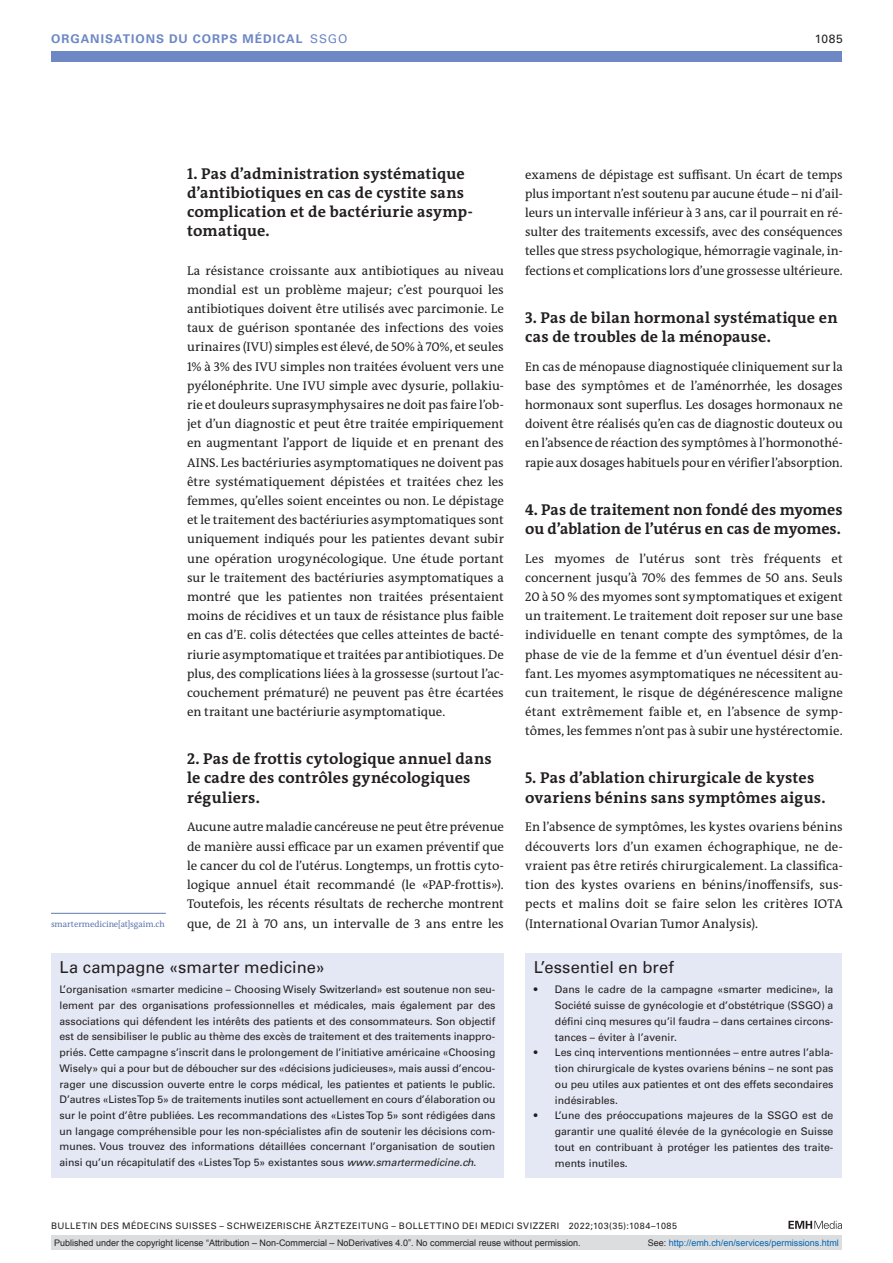
<style>
.page{position:relative;width:893px;height:1263px;background:#fff}
.page>*{position:absolute;margin:0;border:0;box-sizing:border-box;transform-origin:0 0}
.boxed-title{font:16.5px "Univers LT Std";letter-spacing:.005em;color:#231f20}
.section-h1{font:700 15.75px/19.2px "The Antiqua B W7";letter-spacing:.01em;color:#231f20}
.section-pn{font:12.75px/19.2px "The Antiqua B W5 Plain";color:#231f20;text-align:justify}
.ressort{font:700 12px "Univers LT Std";letter-spacing:.085em;color:#6d88c5}
.ressort-2{font:12px "Univers LT Std";color:#231f20}
.boxed-text{font:10.5px/15.8px "Univers LT Std";color:#231f20;text-align:justify}
.t1{font:9px "Arial";color:#231f20}
.fusszeile{font:9px "Univers LT Std";letter-spacing:.05em;color:#231f20}
.t2{font:9px "Arial";color:#0066b3}
.author-address{font:8.7px "The Antiqua B W5 Plain";letter-spacing:-.01em;color:#5f78ad}
.s1{font-weight:400}
.s2{font-style:italic}
.s3{color:#231f20}
</style>
<div class="page">
<svg style="left:788px;top:1221px;width:54px;height:8px"></svg>
<div style="left:525px;top:953px;width:317px;height:33px;background:#e4e8f4"></div>
<div style="left:525px;top:977px;width:317px;height:75px;background:#e4e8f4"></div>
<div style="left:525px;top:1040px;width:317px;height:75px;background:#e4e8f4"></div>
<div style="left:525px;top:1103px;width:317px;height:75px;background:#e4e8f4"></div>
<div style="left:51px;top:953px;width:453px;height:33px;background:#e4e8f4"></div>
<div style="left:51px;top:977px;width:453px;height:200px;background:#e4e8f4"></div>
<hr style="left:51px;top:913px;width:115px;height:1px;background:#5f78ad">
<div style="left:51px;top:51px;width:791px;height:11px;background:#6d88c5"></div>
<div style="left:51px;top:1235px;width:791px;height:15px;background:#dcdddf"></div>
<p class="ressort" style="left:51px;top:31px;width:298px">ORGANISATIONS DU CORPS MÉDICAL <span class="s1">SSGO</span></p>
<p class="ressort-2" style="left:815px;top:31px;width:30px">1085</p>
<p class="author-address" style="left:51px;top:919px;width:115px">smartermedicine[at]sgaim.ch</p>
<p class="section-h1" style="left:187px;top:164px;width:287px">1. Pas d’administration systématique d’antibiotiques en cas de cystite sans complication et de bactériurie asymp&shy;tomatique.</p>
<p class="section-pn" style="left:187px;top:261px;width:318px">La résistance croissante aux antibiotiques au niveau mondial est un problème majeur; c’est pourquoi les antibiotiques doivent être utilisés avec parcimonie. Le taux de guérison spontanée des infections des voies urinaires (IVU) simples est élevé, de 50% à 70%, et seules 1% à 3% des IVU simples non traitées évoluent vers une pyélonéphrite. Une IVU simple avec dysurie, pollakiu&shy;rie et douleurs suprasymphysaires ne doit pas faire l’ob&shy;jet d’un diagnostic et peut être traitée empiriquement en augmentant l’apport de liquide et en prenant des AINS. Les bactériuries asymptomatiques ne doivent pas être systématiquement dépistées et traitées chez les femmes, qu’elles soient enceintes ou non. Le dépistage et le traitement des bactériuries asymptomatiques sont uniquement indiqués pour les patientes devant subir une opération urogynécologique. Une étude portant sur le traitement des bactériuries asymptomatiques a montré que les patientes non traitées présentaient moins de récidives et un taux de résistance plus faible en cas d’E. colis détectées que celles atteintes de bacté&shy;riurie asymptomatique et traitées par antibiotiques. De plus, des complications liées à la grossesse (surtout l’ac&shy;couchement prématuré) ne peuvent pas être écartées en traitant une bactériurie asymptomatique.</p>
<p class="section-h1" style="left:187px;top:749px;width:306px">2. Pas de frottis cytologique annuel dans le cadre des contrôles gynécologiques réguliers.</p>
<p class="section-pn" style="left:187px;top:818px;width:318px">Aucune autre maladie cancéreuse ne peut être prévenue de manière aussi efficace par un examen préventif que le cancer du col de l’utérus. Longtemps, un frottis cyto&shy;logique annuel était recommandé (le «PAP-frottis»).<br>Toutefois, les récents résultats de recherche montrent que, de 21 à 70 ans, un intervalle de 3 ans entre les</p>
<p class="boxed-title" style="left:60px;top:958px;width:267px">La campagne «smarter medicine»</p>
<p class="boxed-text" style="left:60px;top:982px;width:438px">L’organisation «smarter medicine – Choosing Wisely Switzerland» est soutenue non seu&shy;lement par des organisations professionnelles et médicales, mais également par des associations qui défendent les intérêts des patients et des consommateurs. Son objectif est de sensibiliser le public au thème des excès de traitement et des traitements inappro&shy;priés. Cette campagne s’inscrit dans le prolongement de l’initiative américaine «Choosing Wisely» qui a pour but de déboucher sur des «décisions judicieuses», mais aussi d’encou&shy;rager une discussion ouverte entre le corps médical, les patientes et patients le public.<br>D’autres «Listes Top 5» de traitements inutiles sont actuellement en cours d’élaboration ou sur le point d’être publiées. Les recommandations des «Listes Top 5» sont rédigées dans un langage compréhensible pour les non-spécialistes afin de soutenir les décisions com&shy;munes. Vous trouvez des informations détaillées concernant l’organisation de soutien ainsi qu’un récapitulatif des «Listes Top 5» existantes sous <span class="s2">www.smartermedicine.ch</span>.</p>
<p class="section-pn" style="left:525px;top:165px;width:319px">examens de dépistage est suffisant. Un écart de temps plus important n’est soutenu par aucune étude – ni d’ail&shy;leurs un intervalle inférieur à 3 ans, car il pourrait en ré&shy;sulter des traitements excessifs, avec des conséquences telles que stress psychologique, hémorragie vaginale, in&shy;fections et complications lors d’une grossesse ultérieure.</p>
<p class="section-h1" style="left:525px;top:308px;width:314px">3. Pas de bilan hormonal systématique en cas de troubles de la ménopause.</p>
<p class="section-pn" style="left:525px;top:357px;width:319px">En cas de ménopause diagnostiquée cliniquement sur la base des symptômes et de l’aménorrhée, les dosages hormonaux sont superflus. Les dosages hormonaux ne doivent être réalisés qu’en cas de diagnostic douteux ou en l’absence de réaction des symptômes à l’hormonothé&shy;rapie aux dosages habituels pour en vérifier l’absorption.</p>
<p class="section-h1" style="left:525px;top:500px;width:319px">4. Pas de traitement non fondé des myomes ou d’ablation de l’utérus en cas de myomes.</p>
<p class="section-pn" style="left:525px;top:549px;width:319px">Les myomes de l’utérus sont très fréquents et concernent jusqu’à 70% des femmes de 50 ans. Seuls 20 à 50 % des myomes sont symptomatiques et exigent un traitement. Le traitement doit reposer sur une base individuelle en tenant compte des symptômes, de la phase de vie de la femme et d’un éventuel désir d’en&shy;fant. Les myomes asymptomatiques ne nécessitent au&shy;cun traitement, le risque de dégénérescence maligne étant extrêmement faible et, en l’absence de symp&shy;tômes, les femmes n’ont pas à subir une hystérectomie.</p>
<p class="section-h1" style="left:525px;top:769px;width:302px">5. Pas d’ablation chirurgicale de kystes ovariens bénins sans symptômes aigus.</p>
<p class="section-pn" style="left:525px;top:818px;width:319px">En l’absence de symptômes, les kystes ovariens bénins découverts lors d’un examen échographique, ne de&shy;vraient pas être retirés chirurgicalement. La classifica&shy;tion des kystes ovariens en bénins/inoffensifs, sus&shy;pects et malins doit se faire selon les critères IOTA (International Ovarian Tumor Analysis).</p>
<p class="boxed-title" style="left:534px;top:958px;width:142px">L’essentiel en bref</p>
<p class="boxed-text" style="left:555px;top:982px;width:280px;text-indent:-21px">• Dans le cadre de la campagne «smarter medicine», la Société suisse de gynécologie et d’obstétrique (SSGO) a défini cinq mesures qu’il faudra – dans certaines circons&shy;tances – éviter à l’avenir.</p>
<p class="boxed-text" style="left:555px;top:1045px;width:280px;text-indent:-21px">• Les cinq interventions mentionnées – entre autres l’abla&shy;tion chirurgicale de kystes ovariens bénins – ne sont pas ou peu utiles aux patientes et ont des effets secondaires indésirables.</p>
<p class="boxed-text" style="left:555px;top:1108px;width:280px;text-indent:-21px">• L’une des préoccupations majeures de la SSGO est de garantir une qualité élevée de la gynécologie en Suisse tout en contribuant à protéger les patientes des traite&shy;ments inutiles.</p>
<p class="fusszeile" style="left:51px;top:1220px;width:628px">BULLETIN DES MÉDECINS SUISSES – SCHWEIZERISCHE ÄRZTEZEITUNG – BOLLETTINO DEI MEDICI SVIZZERI 2022;103(35):1084–1085</p>
<p class="t1" style="left:54px;top:1237px;width:528px">Published under the copyright license “Attribution – Non-Commercial – NoDerivatives 4.0”. No commercial reuse without permission.</p>
<p class="t2" style="left:648px;top:1237px;width:193px"><span class="s3">See:</span> http://emh.ch/en/services/permissions.html</p>
</div>
